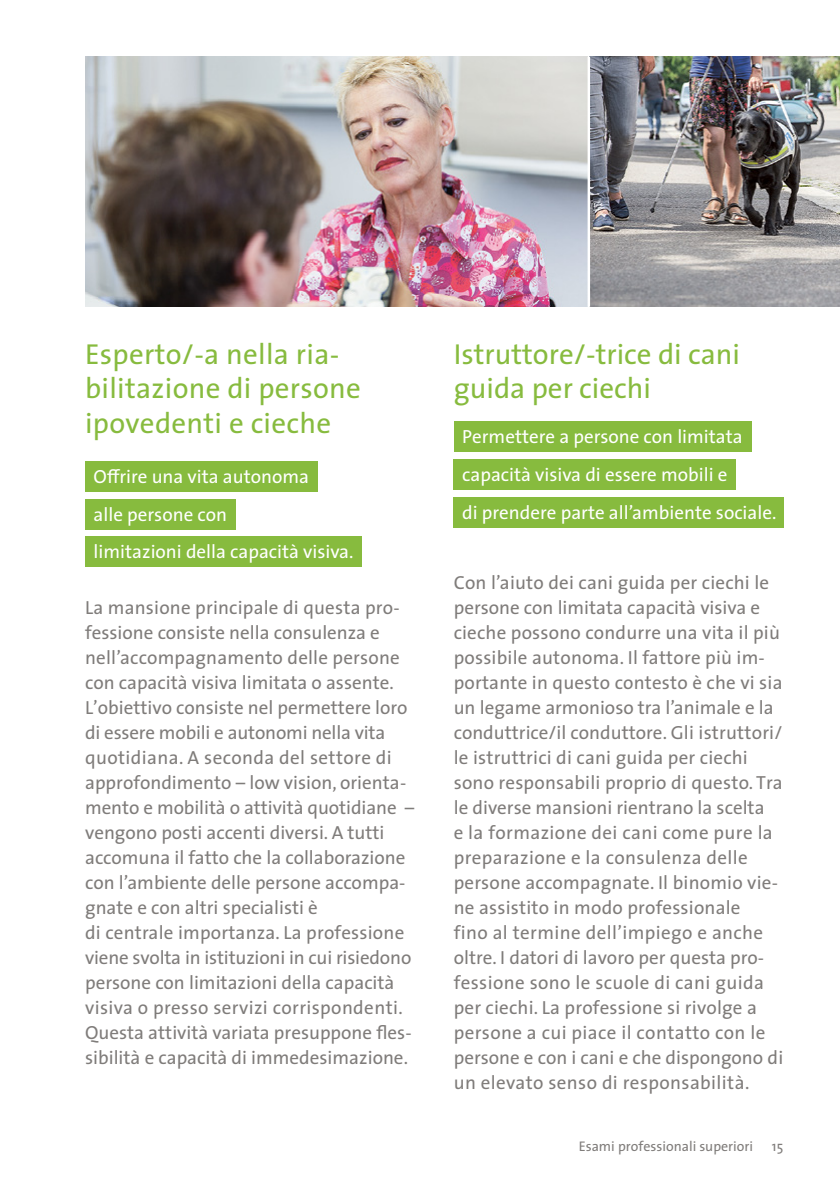
<style>
.page{position:relative;width:840px;height:1191px;background:#fff}
.page>*{position:absolute;margin:0;border:0;box-sizing:border-box;transform-origin:0 0}
.t1{font:29px/34.8px "The Sans";letter-spacing:.01em;color:#87bb3e}
.t2{font:19px/25px "The Sans";color:#7f7c7a}
.t3{font:19px/37.6px "The Sans";color:#fff}
.t4{font:14px "The Sans";color:#7f7c7a}
</style>
<div class="page">
<div style="left:453px;top:422px;width:298px;height:30px;background:#87bb3e"></div>
<div style="left:453px;top:459px;width:282px;height:31px;background:#87bb3e"></div>
<div style="left:453px;top:497px;width:330px;height:30px;background:#87bb3e"></div>
<div style="left:85px;top:461px;width:232px;height:30px;background:#87bb3e"></div>
<div style="left:85px;top:499px;width:150px;height:30px;background:#87bb3e"></div>
<div style="left:85px;top:536px;width:276px;height:31px;background:#87bb3e"></div>
<img style="left:85px;top:57px;width:502px;height:250px">
<img style="left:589px;top:57px;width:250px;height:250px">
<h1 class="t1" style="left:85px;top:335px;width:277px">Esperto/-a nella ria&shy;bilitazione di persone ipovedenti e cieche</h1>
<p class="t3" style="left:94px;top:457px;width:261px">Offrire una vita autonoma<br>alle persone con<br>limitazioni della capacità visiva.</p>
<p class="t2" style="left:85px;top:594px;width:330px">La mansione principale di questa pro&shy;fessione consiste nella consulenza e nell’accompagnamento delle persone con capacità visiva limitata o assente.<br>L’obiettivo consiste nel permettere loro di essere mobili e autonomi nella vita quotidiana. A seconda del settore di approfondimento – low vision, orienta&shy;mento e mobilità o attività quotidiane – vengono posti accenti diversi. A tutti accomuna il fatto che la collaborazione con l’ambiente delle persone accompa&shy;gnate e con altri specialisti è<br>di centrale importanza. La professione viene svolta in istituzioni in cui risiedono persone con limitazioni della capacità visiva o presso servizi corrispondenti.<br>Questa attività variata presuppone fles&shy;sibilità e capacità di immedesimazione.</p>
<h1 class="t1" style="left:453px;top:335px;width:287px">Istruttore/-trice di cani guida per ciechi</h1>
<p class="t3" style="left:462px;top:417px;width:315px">Permettere a persone con limitata capacità visiva di essere mobili e<br>di prendere parte all’ambiente sociale.</p>
<p class="t2" style="left:453px;top:569px;width:331px">Con l’aiuto dei cani guida per ciechi le persone con limitata capacità visiva e cieche possono condurre una vita il più possibile autonoma. Il fattore più im&shy;portante in questo contesto è che vi sia un legame armonioso tra l’animale e la conduttrice/il conduttore. Gli istruttori/ le istruttrici di cani guida per ciechi sono responsabili proprio di questo. Tra le diverse mansioni rientrano la scelta<br>e la formazione dei cani come pure la preparazione e la consulenza delle persone accompagnate. Il binomio vie&shy;ne assistito in modo professionale<br>fino al termine dell’impiego e anche oltre. I datori di lavoro per questa pro&shy;fessione sono le scuole di cani guida per ciechi. La professione si rivolge a persone a cui piace il contatto con le persone e con i cani e che dispongono di un elevato senso di responsabilità.</p>
<p class="t4" style="left:578px;top:1134px;width:176px">Esami professionali superiori</p>
<p class="t4" style="left:771px;top:1134px;width:13px">15</p>
</div>
